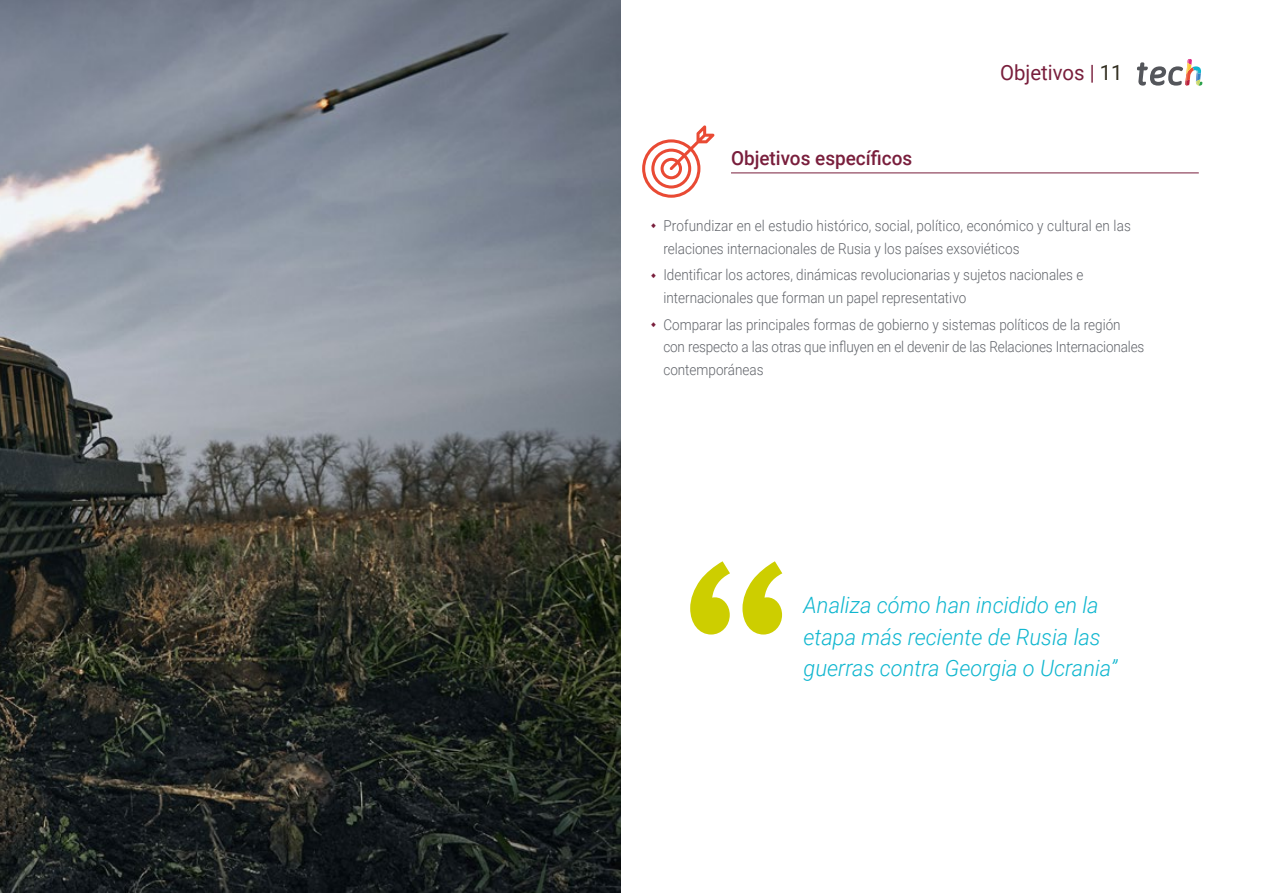
<style>
.page{position:relative;width:1263px;height:893px;background:#fff}
.page>*{position:absolute;margin:0;border:0;box-sizing:border-box;transform-origin:0 0}
.t1{font:italic 300 22.5px/31.5px "Roboto";color:#0fb6cf}
.t2{font:21px "Roboto";color:#791e3c}
.t3{font:500 19.5px "Roboto";color:#791e3c}
.t4{font:300 15px/22.5px "Roboto";color:#61646a;scale:.9 1}
.s1{color:#312e20}
</style>
<div class="page">
<hr style="left:731px;top:173px;width:468px;height:1px;background:#791e3c">
<svg style="left:642px;top:125px;width:72px;height:73px"></svg>
<svg style="left:1137px;top:59px;width:65px;height:27px"></svg>
<img style="left:0;top:0;width:621px;height:893px">
<svg style="left:690px;top:561px;width:92px;height:73px"></svg>
<h3 class="t3" style="left:731px;top:144px;width:183px">Objetivos específicos</h3>
<h2 class="t2" style="left:1000px;top:57px;width:124px">Objetivos | <span class="s1">11</span></h2>
<p class="t4" style="left:663px;top:214px;width:521px">Profundizar en el estudio histórico, social, político, económico y cultural en las relaciones internacionales de Rusia y los países exsoviéticos</p>
<p class="t4" style="left:663px;top:263px;width:468px">Identificar los actores, dinámicas revolucionarias y sujetos nacionales e internacionales que forman un papel representativo</p>
<p class="t4" style="left:663px;top:313px;width:536px">Comparar las principales formas de gobierno y sistemas políticos de la región con respecto a las otras que influyen en el devenir de las Relaciones Internacionales contemporáneas</p>
<h1 class="t1" style="left:803px;top:589px;width:315px">Analiza cómo han incidido en la etapa más reciente de Rusia las guerras contra Georgia o Ucrania”</h1>
</div>
